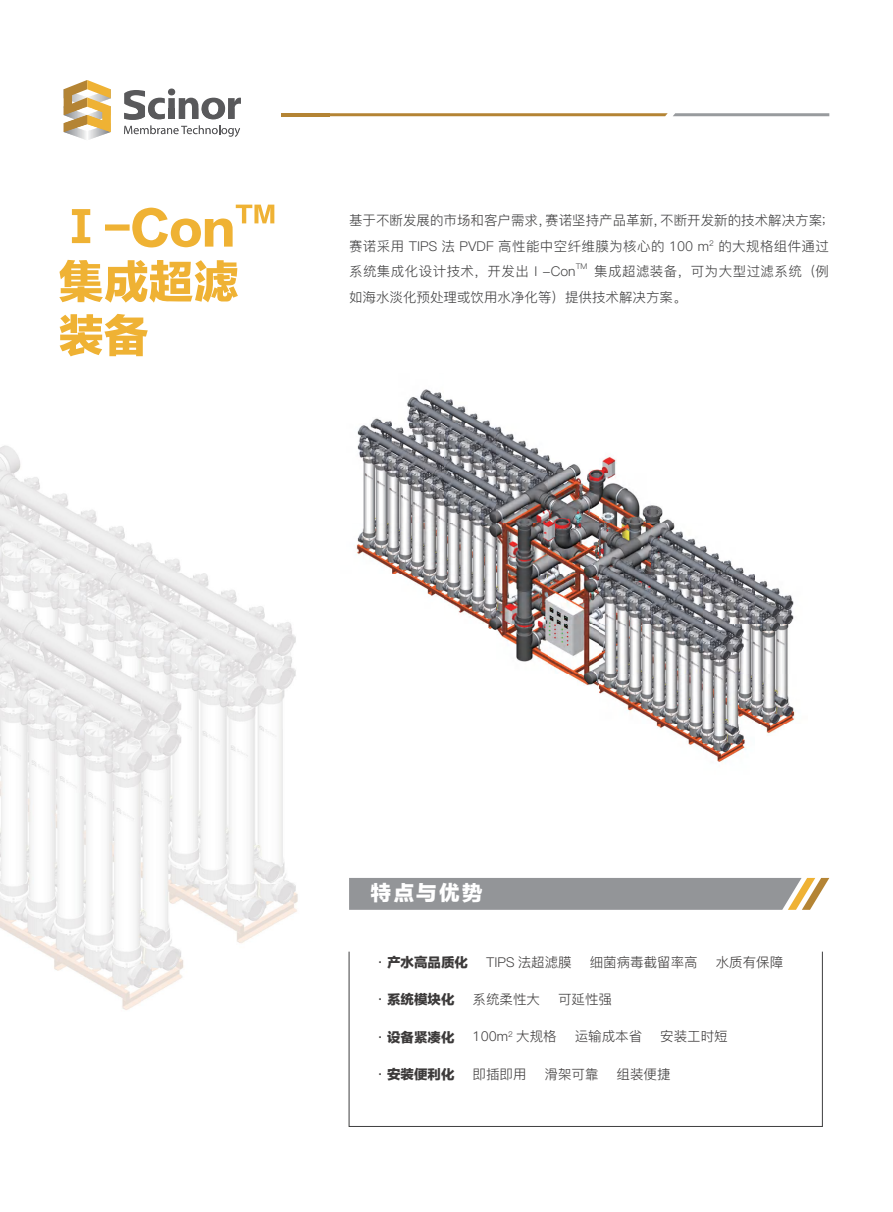
<style>
.page{position:relative;width:893px;height:1212px;background:#fff}
.page>*{position:absolute;margin:0;border:0;box-sizing:border-box;transform-origin:0 0}
.t1{font:20.7px "FZLTTHK GBK1 0";letter-spacing:.1em;color:#fff}
.t2{font:13.5px/25.5px "Ping Fang SC Regular";color:#3e3e3f}
.t3{font:13.5px "Ping Fang SC Regular";color:#3c3a3a}
.t4{font:13.5px "FZLTTHK GBK1 0";color:#3c3a3a}
.t5{font:7.8px "Ping Fang SC Regular";color:#3e3e3f}
.s1{color:#3d3a3a}
.s2{font-family:"Ping Fang SC Regular"}
</style>
<div class="page">
<svg style="left:330px;top:113px;width:499px;height:3px"></svg>
<svg style="left:349px;top:878px;width:480px;height:32px;background:#9a9a99"></svg>
<img style="left:356px;top:389px;width:439px;height:373px">
<img style="left:147px;top:116px;width:135px;height:132px">
<img style="left:282px;top:116px;width:48px;height:803px">
<img style="left:0;top:263px;width:283px;height:747px">
<svg style="left:64px;top:80px;width:47px;height:60px"></svg>
<img style="left:64px;top:108px;width:19px;height:7px">
<img style="left:87px;top:108px;width:24px;height:24px">
<img style="left:64px;top:115px;width:23px;height:17px">
<svg style="left:124px;top:89px;width:117px;height:48px"></svg>
<img style="left:201px;top:108px;width:24px;height:11px">
<img style="left:124px;top:108px;width:21px;height:12px">
<img style="left:281px;top:113px;width:49px;height:3px">
<img style="left:72px;top:209px;width:18px;height:34px">
<img style="left:105px;top:208px;width:128px;height:39px">
<img style="left:236px;top:205px;width:38px;height:18px">
<img style="left:59px;top:260px;width:179px;height:43px">
<img style="left:60px;top:314px;width:89px;height:42px">
<p class="t2" style="left:349px;top:208px;width:486px">基于不断发展的市<span class="s1">场和</span>客户需求，赛诺坚持产品革新，不断开发新的技术解决方案；赛诺采用 TIPS 法 PVDF 高性能中空纤维膜为核心的 100 m<sup>2</sup> 的大规格组件通过系统集成化设计技术，开发出Ⅰ-Con</p>
<p class="t5" style="left:576px;top:261px;width:13px">TM</p>
<p class="t2" style="left:349px;top:259px;width:481px;text-indent:245px">集成超滤装备，可为大型过滤系统（例如海水淡化预处理或饮用水净化等）提供技术解决方案。</p>
<h1 class="t1" style="left:370px;top:882px;width:114px">特点与优势</h1>
<p class="t4" style="left:377px;top:954px;width:93px"><span class="s2">·</span> 产水高品质化</p>
<p class="t4" style="left:377px;top:992px;width:79px"><span class="s2">·</span> 系统模块化</p>
<p class="t4" style="left:377px;top:1029px;width:79px"><span class="s2">·</span> 设备紧凑化</p>
<p class="t4" style="left:377px;top:1067px;width:79px"><span class="s2">·</span> 安装便利化</p>
<p class="t3" style="left:486px;top:954px;width:87px">TIPS 法超滤膜</p>
<p class="t3" style="left:590px;top:954px;width:109px">细菌病毒截留率高</p>
<p class="t3" style="left:716px;top:954px;width:69px">水质有保障</p>
<p class="t3" style="left:473px;top:991px;width:69px">系统柔性大</p>
<p class="t3" style="left:558px;top:991px;width:55px">可延性强</p>
<p class="t3" style="left:473px;top:1028px;width:86px">100m<sup>2</sup> 大规格</p>
<p class="t3" style="left:575px;top:1028px;width:69px">运输成本省</p>
<p class="t3" style="left:660px;top:1028px;width:69px">安装工时短</p>
<p class="t3" style="left:473px;top:1066px;width:55px">即插即用</p>
<p class="t3" style="left:545px;top:1066px;width:55px">滑架可靠</p>
<p class="t3" style="left:616px;top:1066px;width:55px">组装便捷</p>
</div>
